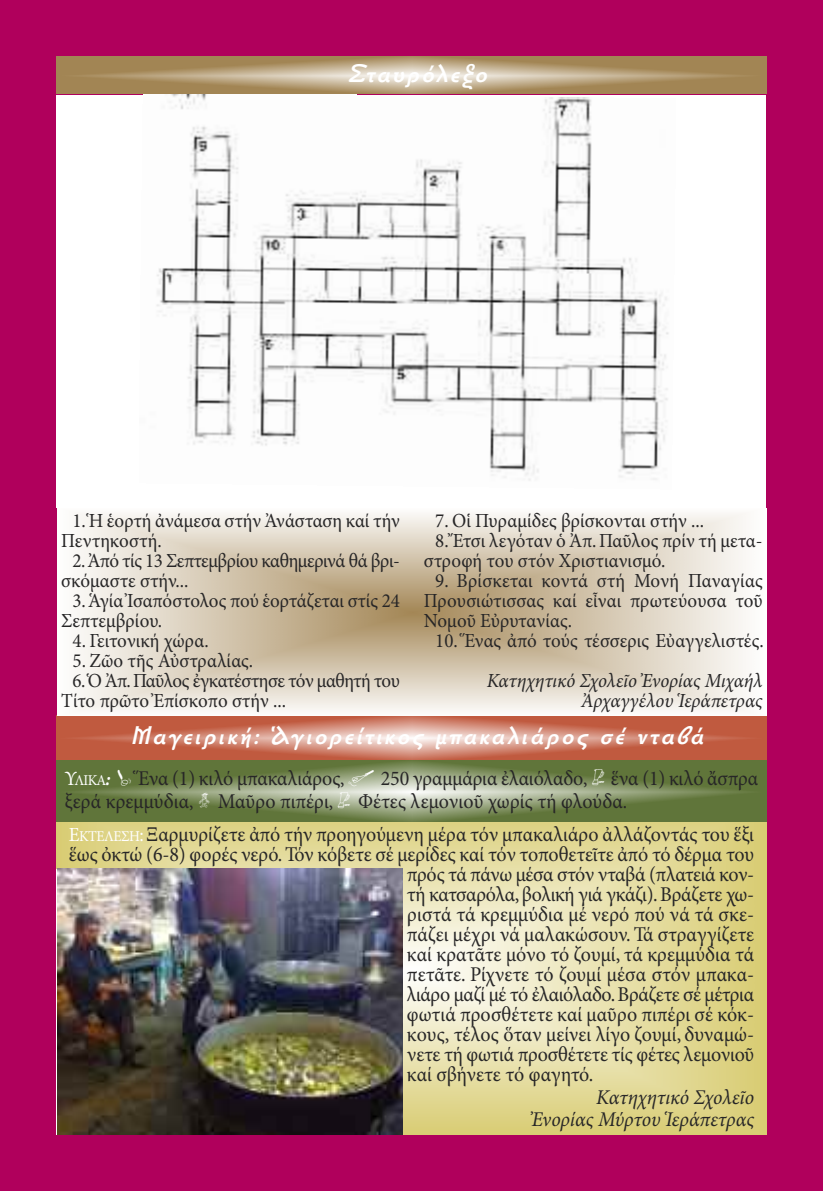
<style>
.page{position:relative;width:823px;height:1191px;background:#fff}
.page>*{position:absolute;margin:0;border:0;box-sizing:border-box;transform-origin:0 0}
.t1{font:italic 26px "Autokratorika Bold Pt";color:#fff}
.t2{font:21px/23.2px "Minion Pro";letter-spacing:-.005em;color:#272627;scale:.95 1}
.t3{font:21px "Minion Pro";letter-spacing:-.025em;color:#272627;scale:.95 1}
.t4{font:italic 21px/22.6px "Minion Pro";letter-spacing:-.005em;color:#272627;text-align:right;scale:.95 1}
.t5{font:20px/20px "Minion Pro";letter-spacing:-.005em;color:#272627;scale:.95 1}
.t6{font:italic 20px/20px "Minion Pro";letter-spacing:-.005em;color:#272627;text-align:right;scale:.95 1}
.t7{font:20px "Minion Pro";letter-spacing:-.025em;color:#272627;scale:.95 1}
.t8{font:20px "Minion Pro";letter-spacing:-.03em;color:#272627;scale:.95 1}
.s1{font-size:20px;color:#fff}
.s2{font-size:15px;color:#fff}
.s3{font-family:"Garamond Premr Pro";font-weight:700;font-style:italic;font-size:20px;color:#fff}
.s4{font-family:"PF Kids Lilstuff";font-style:italic;font-size:20px;color:#fff}
.s5{font-size:20px}
</style>
<div class="page">
<div style="left:1px;top:0;width:821px;height:1191px;background:#b0005c"></div>
<svg style="left:57px;top:715px;width:708px;height:45px;background:#cc7b66"></svg>
<svg style="left:57px;top:822px;width:708px;height:312px;background:#e5dca1"></svg>
<svg style="left:57px;top:761px;width:708px;height:61px;background:#7c8d5c"></svg>
<img style="left:57px;top:869px;width:346px;height:265px">
<svg style="left:57px;top:508px;width:709px;height:207px;background:#dfd5c5"></svg>
<svg style="left:57px;top:57px;width:708px;height:37px;background:#b39b73"></svg>
<div style="left:57px;top:95px;width:708px;height:412px;background:#fff"></div>
<img style="left:156px;top:95px;width:513px;height:386px">
<p class="t1" style="left:347px;top:59px;width:148px">Σταυρόλεξο</p>
<p class="t5" style="left:72px;top:512px;width:346px">1.Ἡ ἑορτή ἀνάμεσα στήν Ἀνάσταση καί τήν</p>
<p class="t5" style="left:61px;top:532px;width:107px">Πεντηκοστή.</p>
<p class="t7" style="left:72px;top:552px;width:346px">2.Ἀπό τίς 13 Σεπτεμβρίου καθημερινά θά βρι-</p>
<p class="t5" style="left:61px;top:572px;width:135px">σκόμαστε στήν...</p>
<p class="t5" style="left:72px;top:592px;width:346px">3.Ἁγία Ἰσαπόστολος πού ἑορτάζεται στίς 24</p>
<p class="t5" style="left:61px;top:612px;width:108px">Σεπτεμβρίου.</p>
<p class="t5" style="left:72px;top:632px;width:145px">4. Γειτονική χώρα.</p>
<p class="t5" style="left:72px;top:652px;width:191px">5. Ζῶο τῆς Αὐστραλίας.</p>
<p class="t8" style="left:72px;top:672px;width:346px">6.Ὁ Ἀπ.Παῦλος ἐγκατέστησε τόν μαθητή του</p>
<p class="t5" style="left:61px;top:692px;width:238px">Τίτο πρῶτο Ἐπίσκοπο στήν ...</p>
<p class="t5" style="left:435px;top:512px;width:284px">7. Οἱ Πυραμίδες βρίσκονται στήν ...</p>
<p class="t5" style="left:423px;top:532px;width:358px;text-indent:11px">8. Ἔτσι λεγόταν ὁ Ἀπ.Παῦλος πρίν τή μετα&shy;στροφή του στόν Χριστιανισμό.</p>
<p class="t5" style="left:423px;top:572px;width:358px;text-align:justify;text-indent:11px">9. Βρίσκεται κοντά στή Μονή Παναγίας Προυσιώτισσας καί εἶναι πρωτεύουσα τοῦ Νομοῦ Εὐρυτανίας.</p>
<p class="t5" style="left:435px;top:632px;width:347px">10. Ἕνας ἀπό τούς τέσσερις Εὐαγγελιστές.</p>
<p class="t6" style="left:486px;top:672px;width:292px">Κατηχητικό Σχολεῖο Ἐνορίας Μιχαήλ<br>Ἀρχαγγέλου Ἱεράπετρας</p>
<p class="t1" style="left:131px;top:720px;width:579px">Μαγειρική: Ἁγιορείτικος μπακαλιάρος σέ νταβά</p>
<p class="t2" style="left:65px;top:768px;width:731px"><span class="s1">Υ</span><span class="s2">ΛΙΚΑ</span><span class="s3">:</span><span class="s4">P</span> Ἕνα (1) κιλό μπακαλιάρος<span class="s5">,</span><span class="s4">Q</span> 250 γραμμάρια ἐλαιόλαδο<span class="s5">,</span><span class="s4">O</span> ἕνα (1) κιλό ἄσπρα ξερά κρεμμύδια<span class="s5">,</span> <span class="s4">π</span> Μαῦρο πιπέρι<span class="s5">,</span><span class="s4">O</span> Φέτες λεμονιοῦ χωρίς τή φλούδα<span class="s5">.</span></p>
<p class="t2" style="left:69px;top:824px;width:722px"><span class="s1">Ε</span><span class="s2">ΚΤΕΛΕΣΗ</span><span class="s1">:</span>Ξαρμυρίζετε ἀπό τήν προηγούμενη μέρα τόν μπακαλιάρο ἀλλάζοντάς του ἕξι</p>
<p class="t2" style="left:69px;top:844px;width:722px">ἕως ὀκτώ (6-8) φορές νερό.Τόν κόβετε σέ μερίδες καί τόν τοποθετεῖτε ἀπό τό δέρμα του</p>
<p class="t3" style="left:407px;top:866px;width:367px">πρός τά πάνω μέσα στόν νταβά (πλατειά κον-</p>
<p class="t3" style="left:407px;top:886px;width:367px">τή κατσαρόλα,βολική γιά γκάζι).Βράζετε χω-</p>
<p class="t2" style="left:407px;top:904px;width:367px">ριστά τά κρεμμύδια μέ νερό πού νά τά σκε-</p>
<p class="t2" style="left:407px;top:924px;width:367px">πάζει μέχρι νά μαλακώσουν. Τά στραγγίζετε</p>
<p class="t2" style="left:407px;top:944px;width:367px">καί κρατᾶτε μόνο τό ζουμί, τά κρεμμύδια τά</p>
<p class="t2" style="left:407px;top:964px;width:367px">πετᾶτε. Ρίχνετε τό ζουμί μέσα στόν μπακα-</p>
<p class="t3" style="left:407px;top:986px;width:367px">λιάρο μαζί μέ τό ἐλαιόλαδο.Βράζετε σέ μέτρια</p>
<p class="t2" style="left:407px;top:1004px;width:367px">φωτιά προσθέτετε καί μαῦρο πιπέρι σέ κόκ-</p>
<p class="t2" style="left:407px;top:1024px;width:367px">κους, τέλος ὅταν μείνει λίγο ζουμί, δυναμώ-</p>
<p class="t2" style="left:407px;top:1044px;width:367px">νετε τή φωτιά προσθέτετε τίς φέτες λεμονιοῦ</p>
<p class="t2" style="left:407px;top:1064px;width:198px">καί σβήνετε τό φαγητό.</p>
<p class="t4" style="left:531px;top:1087px;width:235px">Κατηχητικό Σχολεῖο<br>Ἐνορίας Μύρτου Ἱεράπετρας</p>
</div>
